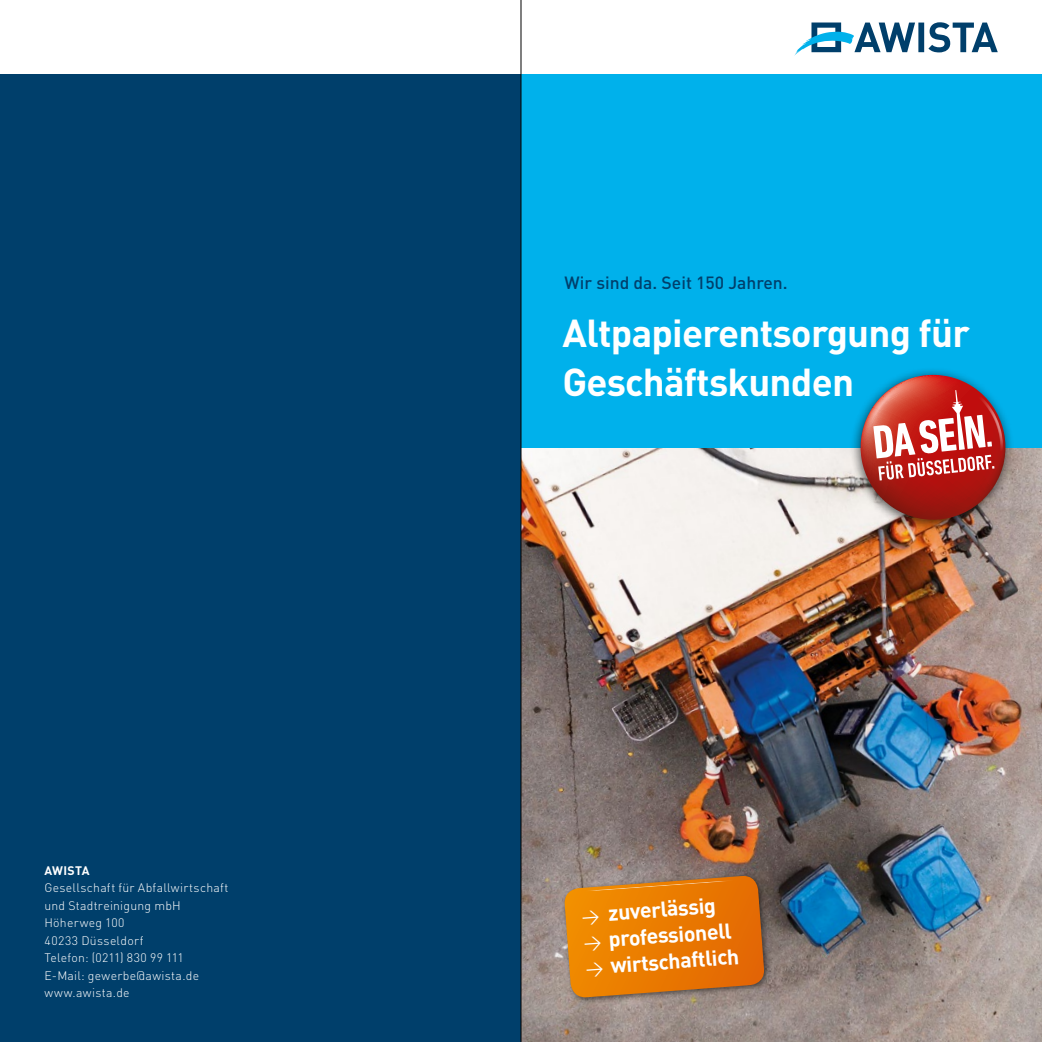
<style>
.page{position:relative;width:1042px;height:1042px;background:#fff}
.page>*{position:absolute;margin:0;border:0;box-sizing:border-box;transform-origin:0 0}
.t1{font:700 38.5px/49px "DIN Pro";letter-spacing:-.02em;color:#fff}
.t2{font:700 21.53px "DIN Pro";color:#fff}
.t3{font:500 17.5px "DIN Pro";color:#003f6b}
.t4{font:300 12.25px/17.5px "DIN Pro";letter-spacing:.025em;color:#fff}
.t5{font:700 12.25px "DIN Pro";letter-spacing:.03em;color:#fff}
.s1{font-weight:400;font-size:17.5px}
</style>
<div class="page">
<svg style="left:794px;top:22px;width:204px;height:34px"></svg>
<img style="left:521px;top:447px;width:521px;height:595px">
<div style="left:521px;top:74px;width:521px;height:373px;background:#00b1eb"></div>
<div style="left:849px;top:367px;width:166px;height:165px;background:#000;opacity:.65"></div>
<svg style="left:860px;top:375px;width:146px;height:145px;background:#ac5e5e"></svg>
<div style="left:561px;top:872px;width:210px;height:132px;background:#000;opacity:.47"></div>
<svg style="left:563px;top:876px;width:202px;height:122px;background:#db7a12"></svg>
<div style="left:0;top:74px;width:521px;height:968px;background:#003f6b"></div>
<hr style="left:520px;top:0;width:1px;height:1042px;background:#000">
<p class="t5" style="left:44px;top:862px;width:47px">AWISTA</p>
<p class="t4" style="left:44px;top:878px;width:185px">Gesellschaft für Abfallwirtschaft und Stadtreinigung mbH<br>Höherweg 100<br>40233 Düsseldorf<br>Telefon: (0211) 830 99 111<br>E-Mail: gewerbe@awista.de www.awista.de</p>
<h3 class="t3" style="left:565px;top:271px;width:225px">Wir sind da. Seit 150 Jahren.</h3>
<h1 class="t1" style="left:562px;top:306px;width:409px">Altpapierentsorgung für<br>Geschäftskunden</h1>
<h2 class="t2" style="left:581px;top:900px;width:136px;rotate:-4deg"><span class="s1">→</span> zuverlässig</h2>
<h2 class="t2" style="left:582px;top:926px;width:150px;rotate:-4deg"><span class="s1">→</span> professionell</h2>
<h2 class="t2" style="left:584px;top:952px;width:155px;rotate:-4deg"><span class="s1">→</span> wirtschaftlich</h2>
</div>
